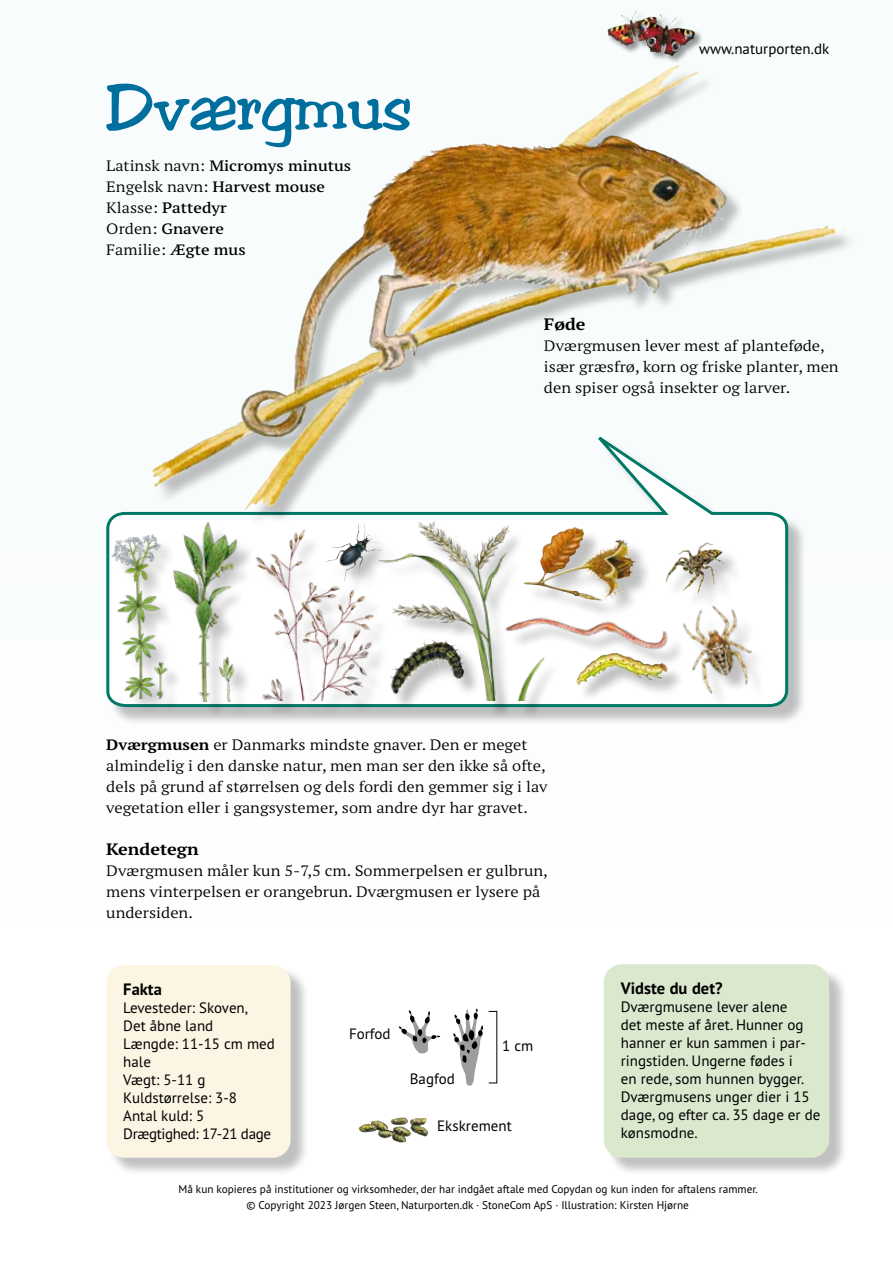
<style>
.page{position:relative;width:893px;height:1263px;background:#fff}
.page>*{position:absolute;margin:0;border:0;box-sizing:border-box;transform-origin:0 0}
.t1{font:60px "Toledo";color:#006f9e}
.t2{font:700 16.5px "PT Sans Pro";color:#000}
.t3{font:700 expanded 16.5px "PT Serif Pro";color:#000}
.t4{font:expanded 15px/21px "PT Serif Pro";color:#000}
.t5{font:15px/18px "PT Sans Pro";color:#000}
.t6{font:600 expanded 15px/21px "PT Serif Pro";color:#000}
.t7{font:11.25px/16.5px "PT Sans Pro";color:#000;text-align:center}
.s1{font-weight:400}
.s2{font-weight:700}
</style>
<div class="page">
<div style="left:608px;top:11px;width:96px;height:54px;background:#000;opacity:.4"></div>
<img style="left:607px;top:11px;width:58px;height:42px">
<div style="left:109px;top:967px;width:200px;height:209px;background:#000;opacity:.25"></div>
<div style="left:106px;top:965px;width:185px;height:193px;background:#fcf5e4;border-radius:18px"></div>
<div style="left:606px;top:967px;width:242px;height:209px;background:#000;opacity:.25"></div>
<div style="left:604px;top:964px;width:225px;height:194px;background:#dae8ce;border-radius:18px"></div>
<svg style="left:399px;top:1010px;width:41px;height:44px"></svg>
<svg style="left:453px;top:1008px;width:30px;height:78px"></svg>
<img style="left:358px;top:1117px;width:71px;height:25px">
<div style="left:109px;top:440px;width:698px;height:286px;background:#000;opacity:.25"></div>
<svg style="left:106px;top:440px;width:684px;height:268px"></svg>
<div style="left:579px;top:655px;width:107px;height:48px;background:#000;opacity:.25"></div>
<img style="left:576px;top:667px;width:36px;height:18px">
<div style="left:177px;top:525px;width:78px;height:195px;background:#000;opacity:.25"></div>
<img style="left:172px;top:528px;width:72px;height:174px">
<div style="left:116px;top:538px;width:69px;height:178px;background:#000;opacity:.25"></div>
<img style="left:107px;top:533px;width:62px;height:165px">
<div style="left:382px;top:525px;width:179px;height:194px;background:#000;opacity:.25"></div>
<img style="left:391px;top:528px;width:166px;height:173px">
<div style="left:510px;top:621px;width:175px;height:46px;background:#000;opacity:.25"></div>
<img style="left:501px;top:609px;width:172px;height:45px">
<div style="left:526px;top:530px;width:128px;height:89px;background:#000;opacity:.25"></div>
<img style="left:545px;top:528px;width:29px;height:17px">
<div style="left:687px;top:610px;width:81px;height:101px;background:#000;opacity:.25"></div>
<img style="left:676px;top:598px;width:85px;height:101px">
<div style="left:668px;top:545px;width:77px;height:67px;background:#000;opacity:.25"></div>
<svg style="left:698px;top:542px;width:11px;height:8px"></svg>
<div style="left:392px;top:642px;width:90px;height:71px;background:#000;opacity:.25"></div>
<img style="left:430px;top:639px;width:16px;height:4px">
<div style="left:260px;top:533px;width:131px;height:186px;background:#000;opacity:.25"></div>
<img style="left:252px;top:528px;width:123px;height:173px">
<div style="left:328px;top:526px;width:73px;height:74px;background:#000;opacity:.25"></div>
<div style="left:155px;top:68px;width:709px;height:460px;background:#000;opacity:.25"></div>
<img style="left:575px;top:66px;width:101px;height:65px">
<h1 class="t1" style="left:106px;top:70px;width:307px">Dværgmus</h1>
<p class="t6" style="left:106px;top:155px;width:246px"><span class="s1">Latinsk navn:</span> Micromys minutus<br><span class="s1">Engelsk navn:</span> Harvest mouse<br><span class="s1">Klasse:</span> Pattedyr<br><span class="s1">Orden:</span> Gnavere<br><span class="s1">Familie:</span> Ægte mus</p>
<p class="t5" style="left:699px;top:39px;width:132px">www.naturporten.dk</p>
<p class="t3" style="left:544px;top:313px;width:43px">Føde</p>
<p class="t4" style="left:544px;top:334px;width:296px">Dværgmusen lever mest af planteføde, især græsfrø, korn og friske planter, men den spiser også insekter og larver.</p>
<p class="t4" style="left:106px;top:733px;width:443px"><span class="s2">Dværgmusen</span> er Danmarks mindste gnaver. Den er meget almindelig i den danske natur, men man ser den ikke så ofte, dels på grund af størrelsen og dels fordi den gemmer sig i lav vegetation eller i gangsystemer, som andre dyr har gravet.</p>
<p class="t3" style="left:106px;top:838px;width:94px">Kendetegn</p>
<p class="t4" style="left:106px;top:859px;width:443px">Dværgmusen måler kun 5-7,5 cm. Sommerpelsen er gulbrun, mens vinterpelsen er orangebrun. Dværgmusen er lysere på undersiden.</p>
<p class="t2" style="left:123px;top:978px;width:40px">Fakta</p>
<p class="t5" style="left:123px;top:998px;width:153px">Levesteder: Skoven,<br>Det åbne land<br>Længde: 11-15 cm med hale<br>Vægt: 5-11 g<br>Kuldstørrelse: 3-8<br>Antal kuld: 5<br>Drægtighed: 17-21 dage</p>
<p class="t5" style="left:349px;top:1024px;width:43px">Forfod</p>
<p class="t5" style="left:502px;top:1036px;width:33px">1 cm</p>
<p class="t5" style="left:410px;top:1069px;width:46px">Bagfod</p>
<p class="t5" style="left:437px;top:1116px;width:76px">Ekskrement</p>
<p class="t2" style="left:621px;top:977px;width:103px">Vidste du det?</p>
<p class="t5" style="left:621px;top:997px;width:201px">Dværgmusene lever alene<br>det meste af året. Hunner og hanner er kun sammen i par&shy;ringstiden. Ungerne fødes i<br>en rede, som hunnen bygger.<br>Dværgmusens unger dier i 15 dage, og efter ca. 35 dage er de kønsmodne.</p>
<p class="t7" style="left:178px;top:1180px;width:581px">Må kun kopieres på institutioner og virksomheder, der har indgået aftale med Copydan og kun inden for aftalens rammer. © Copyright 2023 Jørgen Steen, Naturporten.dk · StoneCom ApS · Illustration: Kirsten Hjørne</p>
</div>
